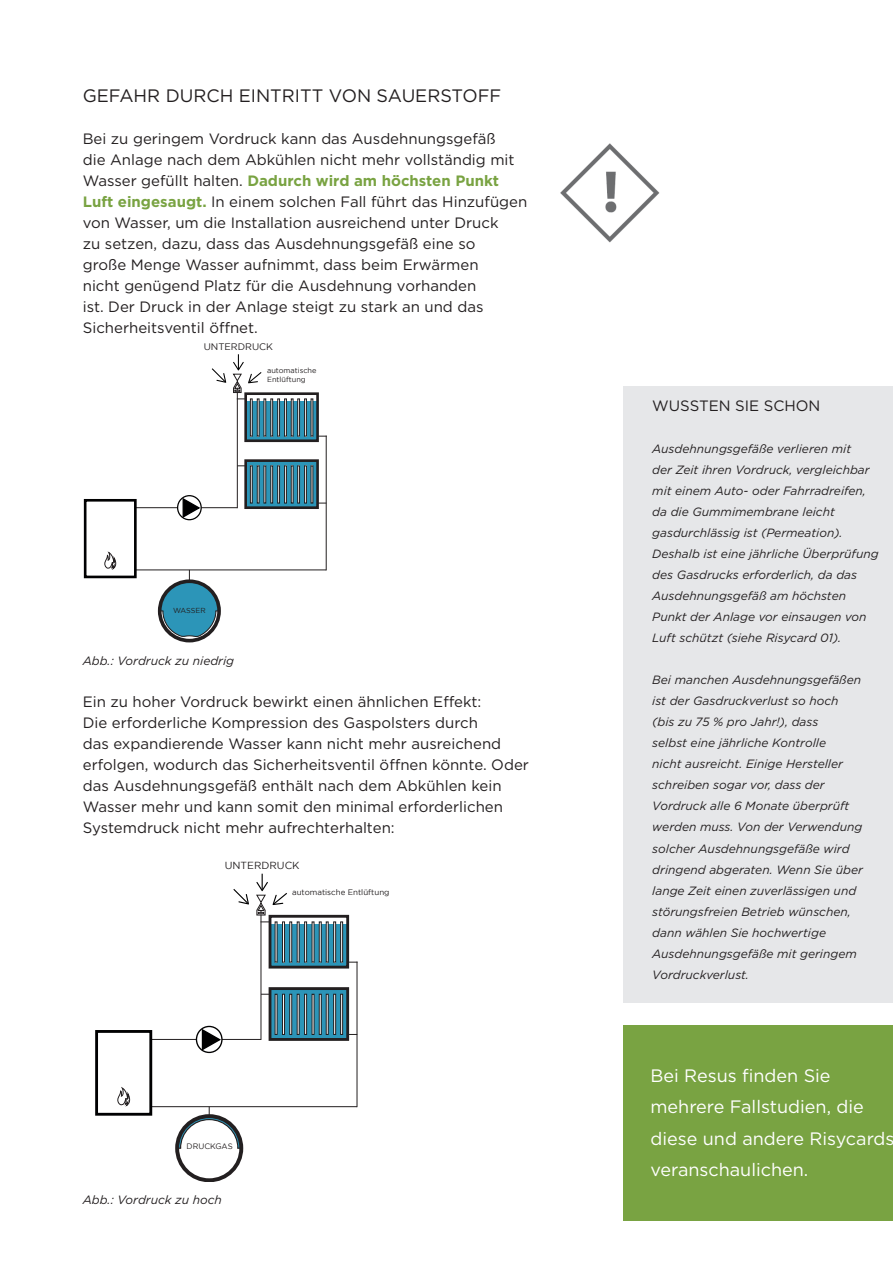
<style>
.page{position:relative;width:893px;height:1263px;background:#fff}
.page>*{position:absolute;margin:0;border:0;box-sizing:border-box;transform-origin:0 0}
.t1{font:18px/31.5px "Gotham";color:#fff}
.t2{font:18px "Gotham";color:#231f20}
.t3{font:15px/21px "Gotham";color:#231f20}
.t4{font:italic 12px/21px "Gotham";color:#231f20}
.t5{font:10.2px "Gotham";color:#231f20}
.t6{font:9.45px "Gotham";color:#231f20}
.t7{font:7.95px "Gotham";color:#231f20}
.t8{font:7.8px "Gotham";color:#231f20}
.t9{font:7.35px/8.9px "Gotham";color:#231f20}
.t10{font:7.2px "Gotham";letter-spacing:-.01em;color:#231f20}
.s1{font-weight:700;color:#79a342}
</style>
<div class="page">
<img style="left:560px;top:143px;width:100px;height:100px">
<hr style="left:135px;top:507px;width:102px;height:1px;background:#231f20">
<hr style="left:135px;top:569px;width:191px;height:1px;background:#231f20">
<hr style="left:237px;top:392px;width:1px;height:116px;background:#231f20">
<hr style="left:326px;top:436px;width:1px;height:134px;background:#231f20">
<div style="left:84px;top:499px;width:53px;height:79px;border:3px solid #000001"></div>
<svg style="left:104px;top:551px;width:13px;height:19px"></svg>
<div style="left:158px;top:579px;width:63px;height:63px;border:4px solid #231f20;border-radius:50%"></div>
<svg style="left:160px;top:570px;width:59px;height:68px"></svg>
<div style="left:177px;top:495px;width:25px;height:25px;border:1px solid #000001;border-radius:50%"></div>
<svg style="left:181px;top:497px;width:21px;height:22px"></svg>
<svg style="left:248px;top:401px;width:67px;height:37px;background:#3186a2"></svg>
<div style="left:244px;top:392px;width:75px;height:50px;border:3px solid #231f20"></div>
<div style="left:250px;top:399px;width:2px;height:37px;border:1px solid #231f20"></div>
<div style="left:257px;top:399px;width:2px;height:37px;border:1px solid #231f20"></div>
<div style="left:271px;top:399px;width:2px;height:37px;border:1px solid #231f20"></div>
<div style="left:277px;top:399px;width:3px;height:37px;border:1px solid #231f20"></div>
<div style="left:284px;top:399px;width:3px;height:37px;border:1px solid #231f20"></div>
<div style="left:291px;top:399px;width:2px;height:37px;border:1px solid #231f20"></div>
<div style="left:297px;top:399px;width:3px;height:37px;border:1px solid #231f20"></div>
<div style="left:304px;top:399px;width:3px;height:37px;border:1px solid #231f20"></div>
<svg style="left:248px;top:463px;width:67px;height:42px;background:#3186a3"></svg>
<div style="left:244px;top:459px;width:75px;height:50px;border:3px solid #231f20"></div>
<div style="left:250px;top:466px;width:2px;height:37px;border:1px solid #231f20"></div>
<div style="left:257px;top:466px;width:2px;height:37px;border:1px solid #231f20"></div>
<div style="left:271px;top:466px;width:2px;height:37px;border:1px solid #231f20"></div>
<div style="left:277px;top:466px;width:3px;height:37px;border:1px solid #231f20"></div>
<div style="left:284px;top:466px;width:3px;height:37px;border:1px solid #231f20"></div>
<div style="left:291px;top:466px;width:2px;height:37px;border:1px solid #231f20"></div>
<div style="left:297px;top:466px;width:3px;height:37px;border:1px solid #231f20"></div>
<div style="left:304px;top:466px;width:3px;height:37px;border:1px solid #231f20"></div>
<svg style="left:211px;top:354px;width:52px;height:45px"></svg>
<div style="left:623px;top:1025px;width:270px;height:195px;background:#79a342"></div>
<div style="left:623px;top:386px;width:270px;height:616px;background:#e6e7e9"></div>
<hr style="left:151px;top:1039px;width:110px;height:1px;background:#231f20">
<hr style="left:151px;top:1106px;width:206px;height:1px;background:#231f20">
<hr style="left:261px;top:915px;width:1px;height:124px;background:#231f20">
<hr style="left:357px;top:962px;width:1px;height:145px;background:#231f20">
<div style="left:95px;top:1030px;width:57px;height:86px;border:3px solid #000001"></div>
<svg style="left:117px;top:1087px;width:13px;height:19px"></svg>
<div style="left:175px;top:1114px;width:68px;height:67px;border:4px solid #231f20;border-radius:50%"></div>
<svg style="left:177px;top:1107px;width:64px;height:42px"></svg>
<div style="left:196px;top:1026px;width:26px;height:27px;background:#3c3c3c;border-radius:50%"></div>
<svg style="left:196px;top:1026px;width:26px;height:26px"></svg>
<div style="left:196px;top:1026px;width:27px;height:27px;border:1px solid #000001;border-radius:50%"></div>
<svg style="left:201px;top:1028px;width:21px;height:24px"></svg>
<svg style="left:273px;top:924px;width:72px;height:40px;background:#3688a4"></svg>
<div style="left:269px;top:915px;width:80px;height:53px;border:3px solid #231f20"></div>
<div style="left:282px;top:921px;width:3px;height:41px;border:1px solid #231f20"></div>
<div style="left:289px;top:921px;width:3px;height:41px;border:1px solid #231f20"></div>
<div style="left:304px;top:921px;width:3px;height:41px;border:1px solid #231f20"></div>
<div style="left:319px;top:921px;width:3px;height:41px;border:1px solid #231f20"></div>
<div style="left:326px;top:921px;width:2px;height:41px;border:1px solid #231f20"></div>
<div style="left:333px;top:921px;width:3px;height:41px;border:1px solid #231f20"></div>
<div style="left:340px;top:921px;width:3px;height:41px;border:1px solid #231f20"></div>
<svg style="left:273px;top:991px;width:72px;height:46px;background:#3489a6"></svg>
<div style="left:269px;top:987px;width:80px;height:54px;border:3px solid #231f20"></div>
<div style="left:282px;top:994px;width:3px;height:41px;border:1px solid #231f20"></div>
<div style="left:289px;top:994px;width:3px;height:41px;border:1px solid #231f20"></div>
<div style="left:304px;top:994px;width:3px;height:41px;border:1px solid #231f20"></div>
<div style="left:319px;top:994px;width:3px;height:41px;border:1px solid #231f20"></div>
<div style="left:326px;top:994px;width:2px;height:41px;border:1px solid #231f20"></div>
<div style="left:333px;top:994px;width:3px;height:41px;border:1px solid #231f20"></div>
<div style="left:340px;top:994px;width:3px;height:41px;border:1px solid #231f20"></div>
<svg style="left:233px;top:889px;width:16px;height:16px"></svg>
<svg style="left:256px;top:874px;width:32px;height:48px"></svg>
<p class="t2" style="left:83px;top:84px;width:420px">GEFAHR DURCH EINTRITT VON SAUERSTOFF</p>
<p class="t3" style="left:83px;top:128px;width:446px">Bei zu geringem Vordruck kann das Ausdehnungsgefäß<br>die Anlage nach dem Abkühlen nicht mehr vollständig mit Wasser gefüllt halten. <span class="s1">Dadurch wird am höchsten Punkt Luft eingesaugt.</span> In einem solchen Fall führt das Hinzufügen von Wasser, um die Installation ausreichend unter Druck<br>zu setzen, dazu, dass das Ausdehnungsgefäß eine so<br>große Menge Wasser aufnimmt, dass beim Erwärmen<br>nicht genügend Platz für die Ausdehnung vorhanden<br>ist. Der Druck in der Anlage steigt zu stark an und das Sicherheitsventil öffnet.</p>
<p class="t6" style="left:204px;top:342px;width:71px">UNTERDRUCK</p>
<p class="t9" style="left:267px;top:365px;width:51px">automatische<br>Entlüftung</p>
<p class="t10" style="left:173px;top:606px;width:34px">WASSER</p>
<p class="t4" style="left:83px;top:650px;width:153px">Abb.: Vordruck zu niedrig</p>
<p class="t3" style="left:83px;top:691px;width:448px">Ein zu hoher Vordruck bewirkt einen ähnlichen Effekt:<br>Die erforderliche Kompression des Gaspolsters durch<br>das expandierende Wasser kann nicht mehr ausreichend erfolgen, wodurch das Sicherheitsventil öffnen könnte. Oder das Ausdehnungsgefäß enthält nach dem Abkühlen kein Wasser mehr und kann somit den minimal erforderlichen Systemdruck nicht mehr aufrechterhalten:</p>
<p class="t5" style="left:225px;top:860px;width:76px">UNTERDRUCK</p>
<p class="t7" style="left:292px;top:888px;width:99px">automatische Entlüftung</p>
<p class="t8" style="left:187px;top:1142px;width:48px">DRUCKGAS</p>
<p class="t4" style="left:83px;top:1189px;width:141px">Abb.: Vordruck zu hoch</p>
<p class="t3" style="left:652px;top:395px;width:170px">WUSSTEN SIE SCHON</p>
<p class="t4" style="left:652px;top:438px;width:228px">Ausdehnungsgefäße verlieren mit<br>der Zeit ihren Vordruck, vergleichbar mit einem Auto- oder Fahrradreifen, da die Gummimembrane leicht gasdurchlässig ist (Permeation).<br>Deshalb ist eine jährliche Überprüfung des Gasdrucks erforderlich, da das Ausdehnungsgefäß am höchsten Punkt der Anlage vor einsaugen von Luft schützt (siehe Risycard 01).</p>
<p class="t4" style="left:652px;top:669px;width:212px">Bei manchen Ausdehnungsgefäßen ist der Gasdruckverlust so hoch (bis zu 75 % pro Jahr!), dass<br>selbst eine jährliche Kontrolle<br>nicht ausreicht. Einige Hersteller schreiben sogar vor, dass der<br>Vordruck alle 6 Monate überprüft werden muss. Von der Verwendung solcher Ausdehnungsgefäße wird dringend abgeraten. Wenn Sie über lange Zeit einen zuverlässigen und störungsfreien Betrieb wünschen, dann wählen Sie hochwertige<br>Ausdehnungsgefäße mit geringem<br>Vordruckverlust.</p>
<p class="t1" style="left:650px;top:1059px;width:246px">Bei Resus finden Sie mehrere Fallstudien, die diese und andere Risycards veranschaulichen.</p>
</div>
